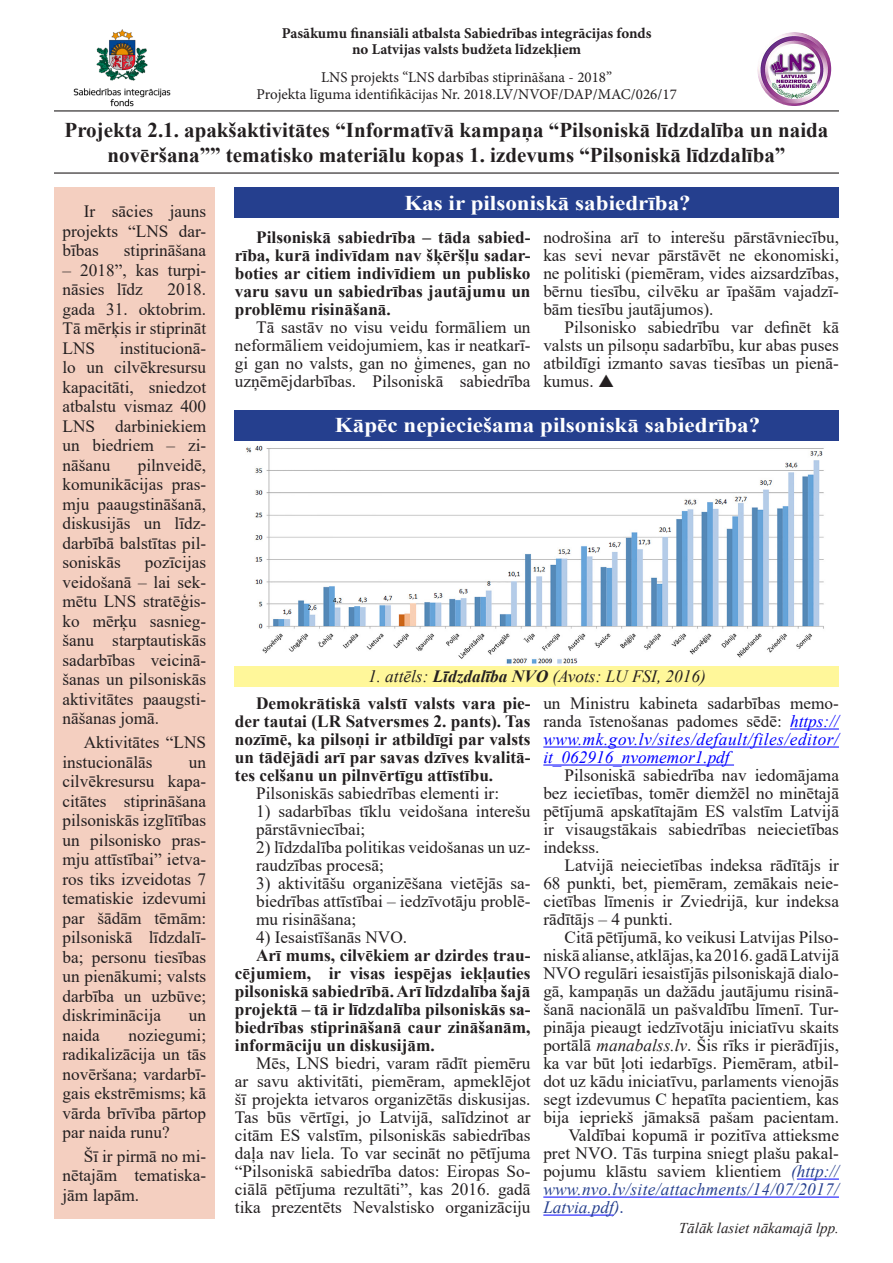
<style>
.page{position:relative;width:893px;height:1263px;background:#fff}
.page>*{position:absolute;margin:0;border:0;box-sizing:border-box;transform-origin:0 0}
.t1{font:700 21px/25.2px "Times New Roman";color:#231f20;text-align:center}
.t2{font:700 21px "Times New Roman";color:#fff;scale:1.1 1}
.t3{font:17.25px/19.5px "Times New Roman";color:#231f20;text-align:justify}
.t4{font:700 17.25px/18px "Times New Roman";color:#231f20;text-align:justify}
.t5{font:italic 17.25px/18px "Times New Roman";letter-spacing:.03em;color:#00f;text-align:justify}
.t6{font:italic 17.25px "Times New Roman";letter-spacing:.015em;color:#253f8e}
.t7{font:italic 17.25px "Times New Roman";color:#231f20}
.t8{font:15px "Minion Pro";color:#231f20}
.t9{font:700 15px "Minion Pro";color:#231f20}
.t10{font:italic 15px "Times New Roman";color:#231f20}
.s1{font-weight:700}
.s2{font-style:normal;color:#231f20}
.s3{font-style:italic}
.s4{font-style:italic;color:#253f8e}
.s5{font-style:normal}
</style>
<div class="page">
<img style="left:757px;top:32px;width:74px;height:74px;border-radius:37px">
<img style="left:73px;top:29px;width:98px;height:78px">
<div style="left:54px;top:188px;width:161px;height:1031px;background:#f4cfc0"></div>
<div style="left:235px;top:188px;width:604px;height:30px;background:#253f8e"></div>
<hr style="left:790px;top:729px;width:49px;height:1px;background:#00f">
<hr style="left:543px;top:747px;width:296px;height:1px;background:#00f">
<hr style="left:543px;top:765px;width:191px;height:1px;background:#00f">
<hr style="left:797px;top:1179px;width:42px;height:1px;background:#00f">
<hr style="left:543px;top:1197px;width:296px;height:1px;background:#00f">
<hr style="left:543px;top:1215px;width:71px;height:1px;background:#00f">
<div style="left:235px;top:410px;width:604px;height:30px;background:#253f8e"></div>
<img style="left:246px;top:445px;width:578px;height:219px">
<div style="left:235px;top:666px;width:604px;height:21px;background:#fff79a"></div>
<hr style="left:54px;top:110px;width:785px;height:1px;background:#231f20">
<hr style="left:54px;top:172px;width:785px;height:2px;background:#231f20">
<p class="t9" style="left:282px;top:22px;width:371px">Pasākumu finansiāli atbalsta Sabiedrības integrācijas fonds</p>
<p class="t9" style="left:352px;top:39px;width:231px">no Latvijas valsts budžeta līdzekļiem</p>
<p class="t8" style="left:321px;top:67px;width:292px">LNS projekts “LNS darbības stiprināšana - 2018”</p>
<p class="t8" style="left:256px;top:84px;width:422px">Projekta līguma identifikācijas Nr. 2018.LV/NVOF/DAP/MAC/026/17</p>
<p class="t1" style="left:65px;top:117px;width:765px">Projekta 2.1. apakšaktivitātes “Informatīvā kampaņa “Pilsoniskā līdzdalība un naida novēršana”” tematisko materiālu kopas 1. izdevums “Pilsoniskā līdzdalība”</p>
<p class="t3" style="left:63px;top:201px;width:145px;text-indent:21px">Ir sācies jauns projekts “LNS dar&shy;bības</p>
<p class="t3" style="left:124px;top:240px;width:84px">stiprināšana</p>
<p class="t3" style="left:63px;top:260px;width:145px">– 2018”, kas turpi&shy;nāsies līdz</p>
<p class="t3" style="left:63px;top:279px;width:145px;text-indent:105px">2018. gada 31. oktobrim.<br>Tā mērķis ir stiprināt LNS</p>
<p class="t3" style="left:63px;top:338px;width:145px;text-indent:57px">institucionā&shy;lo un cilvēkresursu kapacitāti, sniedzot atbalstu vismaz 400<br>LNS darbiniekiem un biedriem – zi&shy;nāšanu</p>
<p class="t3" style="left:63px;top:455px;width:145px;text-indent:75px">pilnveidē, komunikācijas pras&shy;mju paaugstināšanā, diskusijās un līdz&shy;darbībā balstītas pil&shy;soniskās</p>
<p class="t3" style="left:63px;top:552px;width:145px;text-indent:82px">pozīcijas veidošanā – lai sek&shy;mētu LNS stratēģis&shy;ko mērķu sasnieg&shy;šanu starptautiskās sadarbības veicinā&shy;šanas un pilsoniskās aktivitātes paaugsti&shy;nāšanas jomā.</p>
<p class="t3" style="left:63px;top:732px;width:145px;text-indent:21px">Aktivitātes “LNS instucionālās</p>
<p class="t3" style="left:63px;top:752px;width:145px;text-indent:126px">un cilvēkresursu kapa&shy;citātes stiprināšana pilsoniskās izglītības un pilsonisko pras&shy;mju attīstībai” ietva&shy;ros tiks izveidotas 7 tematiskie izdevumi par šādām tēmām: pilsoniskā līdzdalī&shy;ba; personu tiesības un pienākumi; valsts darbība un uzbūve; diskriminācija</p>
<p class="t3" style="left:189px;top:1005px;width:19px">un</p>
<p class="t3" style="left:63px;top:1025px;width:145px;text-indent:66px">noziegumi; radikalizācija un tās novēršana; vardarbī&shy;gais ekstrēmisms; kā vārda brīvība pārtop par naida runu?</p>
<p class="t3" style="left:63px;top:1146px;width:145px;text-indent:21px">Šī ir pirmā no mi&shy;nētajām tematiska&shy;jām lapām.</p>
<p class="t3" style="left:63px;top:1025px;width:39px">naida</p>
<p class="t2" style="left:404px;top:188px;width:262px">Kas ir pilsoniskā sabiedrība?</p>
<p class="t4" style="left:235px;top:227px;width:297px;text-indent:21px">Pilsoniskā sabiedrība – tāda sabied&shy;rība, kurā indivīdam nav šķēršļu sadar&shy;boties ar citiem indivīdiem un publisko varu savu un sabiedrības jautājumu un problēmu risināšanā.</p>
<p class="t3" style="left:235px;top:317px;width:297px;line-height:18px;text-indent:21px">Tā sastāv no visu veidu formāliem un neformāliem veidojumiem, kas ir neatkarī&shy;gi gan no valsts, gan no ģimenes, gan no uzņēmējdarbības. Pilsoniskā sabiedrība</p>
<p class="t3" style="left:543px;top:228px;width:297px;line-height:18px">nodrošina arī to interešu pārstāvniecību, kas sevi nevar pārstāvēt ne ekonomiski, ne politiski (piemēram, vides aizsardzības, bērnu tiesību, cilvēku ar īpašām vajadzī&shy;bām tiesību jautājumos).</p>
<p class="t3" style="left:543px;top:318px;width:297px;line-height:18px;text-indent:21px">Pilsonisko sabiedrību var definēt kā valsts un pilsoņu sadarbību, kur abas puses atbildīgi izmanto savas tiesības un pienā&shy;kumus.</p>
<p class="t2" style="left:335px;top:410px;width:388px">Kāpēc nepieciešama pilsoniskā sabiedrība?</p>
<p class="t7" style="left:368px;top:665px;width:339px">1. attēls: <span class="s1">Līdzdalība NVO</span> (Avots: LU FSI, 2016)</p>
<p class="t4" style="left:235px;top:693px;width:297px;text-indent:21px">Demokrātiskā valstī valsts vara pie&shy;der tautai (LR Satversmes 2. pants). Tas nozīmē, ka pilsoņi ir atbildīgi par valsts un tādējādi arī par savas dzīves kvalitā&shy;tes celšanu un pilnvērtīgu attīstību.</p>
<p class="t3" style="left:256px;top:783px;width:244px">Pilsoniskās sabiedrības elementi ir:</p>
<p class="t3" style="left:256px;top:801px;width:276px;line-height:18px">1) sadarbības tīklu veidošana interešu pārstāvniecībai;</p>
<p class="t3" style="left:256px;top:837px;width:276px;line-height:18px">2) līdzdalība politikas veidošanas un uz&shy;raudzības procesā;</p>
<p class="t3" style="left:256px;top:873px;width:276px;line-height:18px">3) aktivitāšu organizēšana vietējās sa&shy;biedrības attīstībai – iedzīvotāju problē&shy;mu risināšana;</p>
<p class="t3" style="left:256px;top:927px;width:152px">4) Iesaistīšanās NVO.</p>
<p class="t4" style="left:235px;top:945px;width:297px;text-indent:21px">Arī mums, cilvēkiem ar dzirdes trau&shy;cējumiem, ir visas iespējas iekļauties pilsoniskā sabiedrībā. Arī līdzdalība šajā projektā – tā ir līdzdalība pilsoniskās sa&shy;biedrības stiprināšanā caur zināšanām, informāciju un diskusijām.</p>
<p class="t3" style="left:235px;top:1053px;width:297px;line-height:18px;text-indent:21px">Mēs, LNS biedri, varam rādīt piemēru ar savu aktivitāti, piemēram, apmeklējot šī projekta ietvaros organizētās diskusijas.<br>Tas būs vērtīgi, jo Latvijā, salīdzinot ar citām ES valstīm, pilsoniskās sabiedrības daļa nav liela. To var secināt no pētījuma “Pilsoniskā sabiedrība datos: Eiropas So&shy;ciālā pētījuma rezultāti”, kas 2016. gadā tika prezentēts Nevalstisko organizāciju</p>
<p class="t5" style="left:543px;top:694px;width:297px"><span class="s2">un Ministru kabineta sadarbības memo&shy;randa īstenošanas padomes sēdē:</span> https:// www.mk.gov.lv/sites/default/files/editor/ it_062916_nvomemor1.pdf</p>
<p class="t3" style="left:543px;top:766px;width:297px;line-height:18px;text-indent:21px">Pilsoniskā sabiedrība nav iedomājama bez iecietības, tomēr diemžēl no minētajā pētījumā apskatītajām ES valstīm Latvijā ir visaugstākais sabiedrības neiecietības indekss.</p>
<p class="t3" style="left:543px;top:856px;width:297px;line-height:18px;text-indent:21px">Latvijā neiecietības indeksa rādītājs ir 68 punkti, bet, piemēram, zemākais neie&shy;cietības līmenis ir Zviedrijā, kur indeksa rādītājs – 4 punkti.</p>
<p class="t3" style="left:565px;top:927px;width:276px">Citā pētījumā, ko veikusi Latvijas Pilso-</p>
<p class="t3" style="left:543px;top:945px;width:297px">niskā alianse, atklājas, ka 2016. gadā Latvijā</p>
<p class="t3" style="left:543px;top:963px;width:297px">NVO regulāri iesaistījās pilsoniskajā dialo-</p>
<p class="t3" style="left:543px;top:981px;width:297px">gā, kampaņās un dažādu jautājumu risinā-</p>
<p class="t3" style="left:543px;top:999px;width:297px">šanā nacionālā un pašvaldību līmenī. Tur-</p>
<p class="t3" style="left:543px;top:1017px;width:297px">pināja pieaugt iedzīvotāju iniciatīvu skaits</p>
<p class="t3" style="left:543px;top:1035px;width:297px">portālā <span class="s3">manabalss.lv</span>. Šis rīks ir pierādījis,</p>
<p class="t3" style="left:543px;top:1053px;width:297px">ka var būt ļoti iedarbīgs. Piemēram, atbil-</p>
<p class="t3" style="left:543px;top:1071px;width:297px">dot uz kādu iniciatīvu, parlaments vienojās</p>
<p class="t3" style="left:543px;top:1089px;width:297px">segt izdevumus C hepatīta pacientiem, kas</p>
<p class="t3" style="left:543px;top:1107px;width:297px">bija iepriekš jāmaksā pašam pacientam.</p>
<p class="t3" style="left:568px;top:1125px;width:272px">Valdībai kopumā ir pozitīva attieksme</p>
<p class="t3" style="left:543px;top:1143px;width:297px">pret NVO. Tās turpina sniegt plašu pakal-</p>
<p class="t3" style="left:543px;top:1161px;width:297px">pojumu klāstu saviem klientiem <span class="s4">(http://</span></p>
<p class="t6" style="left:543px;top:1177px;width:297px">www.nvo.lv/site/attachments/14/07/2017/</p>
<p class="t6" style="left:543px;top:1195px;width:82px">Latvia.pdf)<span class="s5">.</span></p>
<p class="t10" style="left:679px;top:1217px;width:162px">Tālāk lasiet nākamajā lpp.</p>
</div>
